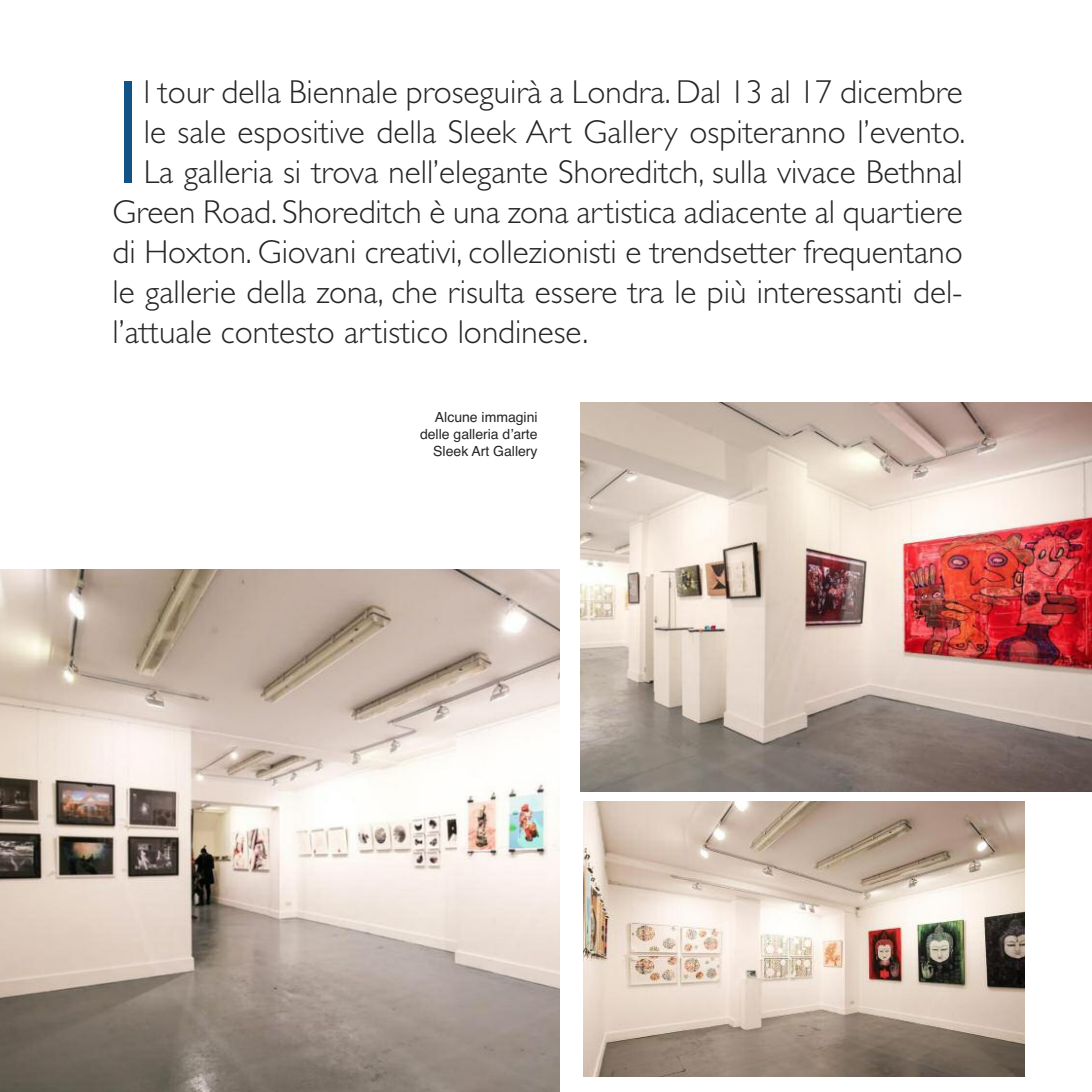
<style>
.page{position:relative;width:1092px;height:1092px;background:#fff}
.page>*{position:absolute;margin:0;border:0;box-sizing:border-box;transform-origin:0 0}
.t1{font:300 149.45px "Gill Sans";color:#125285}
.t2{font:300 33.25px "Gill Sans";color:#272526}
.t3{font:14px/16.8px "Helvetica";color:#272526;text-align:right}
</style>
<div class="page">
<img style="left:0;top:569px;width:559px;height:522px">
<img style="left:580px;top:402px;width:511px;height:389px">
<img style="left:583px;top:801px;width:441px;height:275px">
<h1 class="t1" style="left:113px;top:44px;width:33px">I</h1>
<p class="t2" style="left:144px;top:72px;width:820px">l tour della Biennale proseguirà a Londra. Dal 13 al 17 dicembre</p>
<p class="t2" style="left:144px;top:112px;width:823px">le sale espositive della Sleek Art Gallery ospiteranno l’evento.</p>
<p class="t2" style="left:144px;top:152px;width:820px">La galleria si trova nell’elegante Shoreditch, sulla vivace Bethnal</p>
<p class="t2" style="left:113px;top:192px;width:851px">Green Road. Shoreditch è una zona artistica adiacente al quartiere</p>
<p class="t2" style="left:113px;top:232px;width:851px">di Hoxton. Giovani creativi, collezionisti e trendsetter frequentano</p>
<p class="t2" style="left:113px;top:271px;width:851px">le gallerie della zona, che risulta essere tra le più interessanti del-</p>
<p class="t2" style="left:113px;top:311px;width:477px">l’attuale contesto artistico londinese.</p>
<p class="t3" style="left:420px;top:409px;width:119px">Alcune immagini delle galleria d’arte<br>Sleek Art Gallery</p>
</div>
